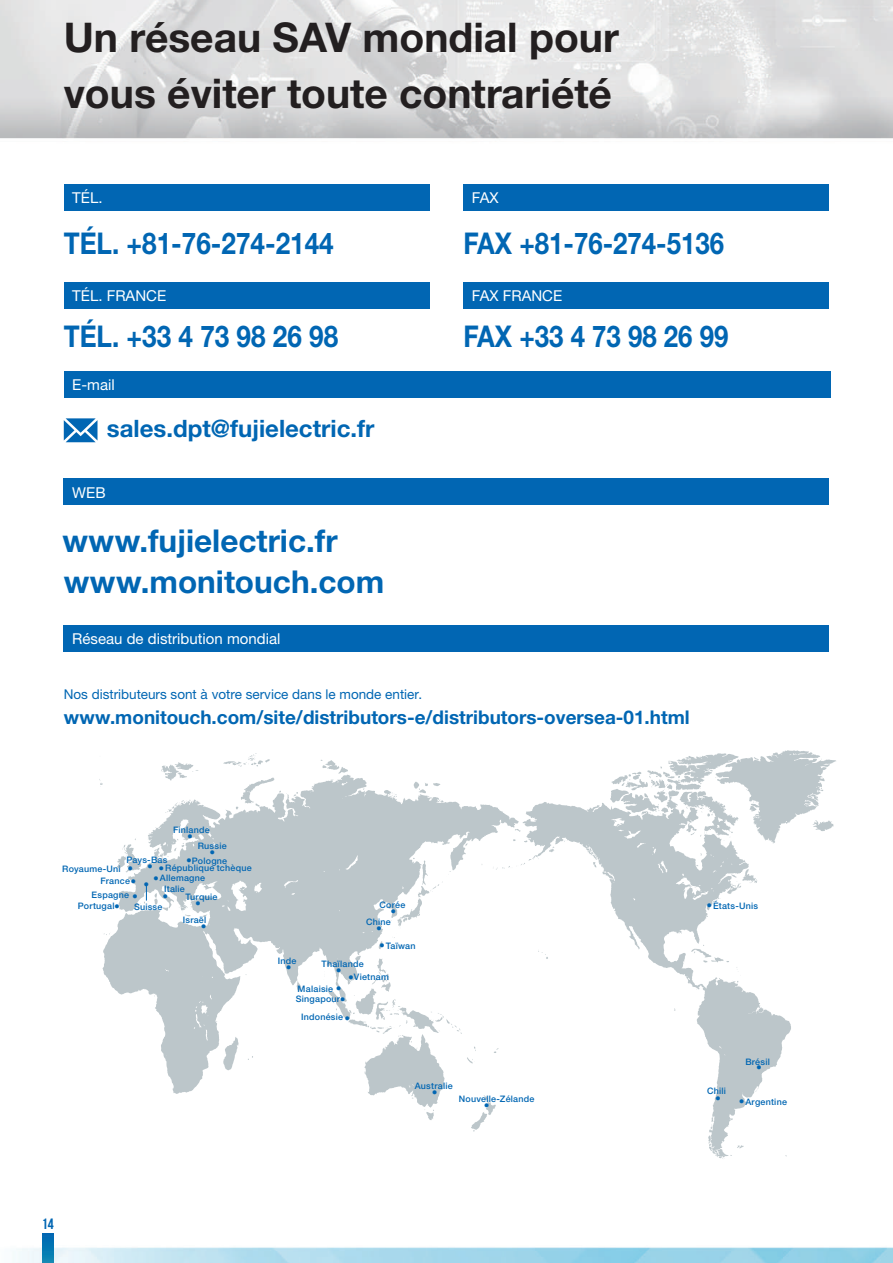
<style>
.page{position:relative;width:893px;height:1263px;background:#fff}
.page>*{position:absolute;margin:0;border:0;box-sizing:border-box;transform-origin:0 0}
.t1{font:700 40.95px/55.5px "Helvetica Neue LTW1 G";color:#231f20}
.t2{font:700 31.5px/40.8px "Helvetica Neue LTW1 G";color:#0166b3}
.t3{font:700 30px "Helvetica Neue LTW1 G";color:#0166b3;scale:.87 1}
.t4{font:700 30px "Helvetica Neue LTW1 G";color:#0166b3;scale:.86 1}
.t5{font:700 24px "Helvetica Neue LTW1 G";color:#0166b3}
.t6{font:700 18.9px "Helvetica Neue LTW1 G";color:#0166b3}
.t7{font:15px "Helvetica Neue LTW1 G";color:#fff}
.t8{font:700 15px "Bebas Neue";color:#0166b3}
.t9{font:13.5px "Helvetica Neue LTW1 G";color:#0166b3}
.t10{font:500 9px/12.1px "Helvetica Neue";letter-spacing:.025em;color:#0166b3}
.t11{font:500 4.5px "Koz Go Pro";color:#0166b3}
.s1{font-family:"Koz Go Pro";font-size:4.5px}
</style>
<div class="page">
<img style="left:0;top:0;width:893px;height:1263px">
<svg style="left:43px;top:1233px;width:10px;height:30px"></svg>
<div style="left:64px;top:184px;width:365px;height:26px;background:#0166b3"></div>
<div style="left:64px;top:625px;width:765px;height:26px;background:#0166b3"></div>
<div style="left:463px;top:184px;width:366px;height:26px;background:#0166b3"></div>
<div style="left:64px;top:282px;width:365px;height:26px;background:#0166b3"></div>
<div style="left:463px;top:282px;width:366px;height:26px;background:#0166b3"></div>
<div style="left:64px;top:479px;width:765px;height:26px;background:#0166b3"></div>
<svg style="left:64px;top:418px;width:33px;height:24px"></svg>
<div style="left:64px;top:371px;width:767px;height:26px;background:#0166b3"></div>
<svg style="left:99px;top:750px;width:737px;height:409px"></svg>
<svg style="left:146px;top:884px;width:1px;height:16px"></svg>
<h1 class="t1" style="left:64px;top:10px;width:557px">Un réseau SAV mondial pour vous éviter toute contrariété</h1>
<h3 class="t7" style="left:72px;top:188px;width:32px">TÉL.</h3>
<h3 class="t3" style="left:64px;top:225px;width:312px">TÉL. +81-76-274-2144</h3>
<h3 class="t7" style="left:472px;top:188px;width:28px">FAX</h3>
<h3 class="t4" style="left:463px;top:225px;width:305px">FAX +81-76-274-5136</h3>
<h3 class="t7" style="left:72px;top:286px;width:95px">TÉL. FRANCE</h3>
<h3 class="t7" style="left:472px;top:286px;width:92px">FAX FRANCE</h3>
<h3 class="t3" style="left:64px;top:318px;width:317px">TÉL. +33 4 73 98 26 98</h3>
<h3 class="t4" style="left:463px;top:318px;width:310px">FAX +33 4 73 98 26 99</h3>
<h3 class="t7" style="left:72px;top:375px;width:44px">E-mail</h3>
<h3 class="t5" style="left:107px;top:414px;width:269px">sales.dpt@fujielectric.fr</h3>
<h3 class="t7" style="left:72px;top:483px;width:35px">WEB</h3>
<h2 class="t2" style="left:62px;top:520px;width:323px">www.fujielectric.fr www.monitouch.com</h2>
<h3 class="t7" style="left:72px;top:629px;width:210px">Réseau de distribution mondial</h3>
<h3 class="t9" style="left:64px;top:686px;width:360px">Nos distributeurs sont à votre service dans le monde entier.</h3>
<h3 class="t6" style="left:64px;top:706px;width:628px">www.monitouch.com/site/distributors-e/distributors-oversea-01.html</h3>
<p class="t10" style="left:173px;top:823px;width:38px">Finlande</p>
<p class="t11" style="left:188px;top:833px;width:6px">●</p>
<p class="t10" style="left:198px;top:840px;width:31px">Russie</p>
<p class="t11" style="left:210px;top:850px;width:6px">●</p>
<p class="t10" style="left:187px;top:854px;width:42px"><span class="s1">●</span> Pologne</p>
<p class="t10" style="left:126px;top:853px;width:43px">Pays-Bas</p>
<p class="t10" style="left:148px;top:862px;width:105px"><sup>●</sup> <sup>●</sup> République tchèque</p>
<p class="t10" style="left:154px;top:872px;width:53px"><span class="s1">●</span> Allemagne</p>
<p class="t11" style="left:144px;top:881px;width:6px">●</p>
<p class="t10" style="left:164px;top:882px;width:22px">Italie</p>
<p class="t11" style="left:163px;top:893px;width:6px">●</p>
<p class="t10" style="left:101px;top:863px;width:37px;text-indent:-38px">Royaume-Uni <sup>●<br></sup>France <span class="s1">●</span></p>
<p class="t10" style="left:134px;top:900px;width:30px">Suisse</p>
<p class="t10" style="left:78px;top:889px;width:61px;line-height:10.5px;text-indent:14px">Espagne <span class="s1">●<br></span>Portugal<span class="s1">●</span></p>
<p class="t10" style="left:185px;top:890px;width:33px">Turquie</p>
<p class="t11" style="left:196px;top:900px;width:6px">●</p>
<p class="t10" style="left:183px;top:913px;width:25px">Israël</p>
<p class="t11" style="left:202px;top:923px;width:6px">●</p>
<p class="t10" style="left:379px;top:898px;width:27px">Corée</p>
<p class="t11" style="left:391px;top:908px;width:6px">●</p>
<p class="t10" style="left:366px;top:916px;width:26px">Chine</p>
<p class="t11" style="left:377px;top:925px;width:6px">●</p>
<p class="t10" style="left:380px;top:939px;width:37px"><sup>●</sup> Taïwan</p>
<p class="t10" style="left:278px;top:954px;width:20px">Inde</p>
<p class="t11" style="left:286px;top:964px;width:6px">●</p>
<p class="t10" style="left:296px;top:993px;width:51px">Singapour<sup>●</sup></p>
<p class="t10" style="left:321px;top:958px;width:44px">Thaïlande</p>
<p class="t11" style="left:336px;top:968px;width:6px">●</p>
<p class="t10" style="left:349px;top:971px;width:41px"><span class="s1">●</span>Vietnam</p>
<p class="t10" style="left:298px;top:982px;width:45px">Malaisie <sup>●</sup></p>
<p class="t10" style="left:301px;top:1010px;width:50px">Indonésie <span class="s1">●</span></p>
<p class="t10" style="left:415px;top:1079px;width:39px">Australie</p>
<p class="t11" style="left:432px;top:1089px;width:6px">●</p>
<p class="t10" style="left:459px;top:1093px;width:77px">Nouvelle-Zélande</p>
<p class="t11" style="left:484px;top:1102px;width:6px">●</p>
<p class="t10" style="left:707px;top:900px;width:53px"><sup>●</sup> États-Unis</p>
<p class="t10" style="left:707px;top:1084px;width:20px">Chili</p>
<p class="t11" style="left:716px;top:1095px;width:6px">●</p>
<p class="t10" style="left:745px;top:1055px;width:26px">Brésil</p>
<p class="t11" style="left:757px;top:1065px;width:6px">●</p>
<p class="t10" style="left:739px;top:1095px;width:49px"><sup>●</sup> Argentine</p>
<h3 class="t8" style="left:42px;top:1216px;width:13px">14</h3>
</div>
